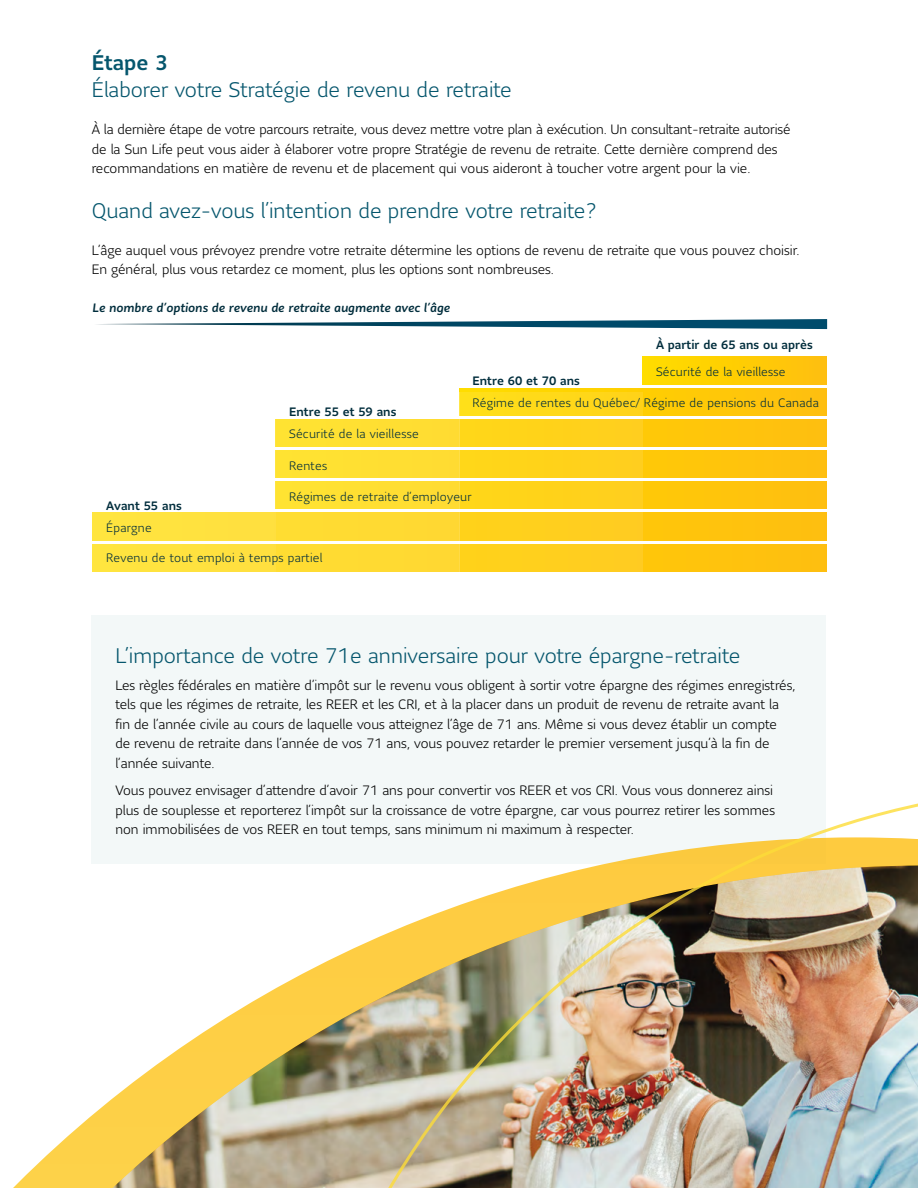
<style>
.page{position:relative;width:918px;height:1188px;background:#fff}
.page>*{position:absolute;margin:0;border:0;box-sizing:border-box;transform-origin:0 0}
.H2_-_Subhead{font:300 21px/27px "Sun Life Sans";color:#05566d}
.P_-_Body{font:300 13.5px/19.5px "Sun Life Sans";color:#000}
.H2_-_Subhead-2{font:300 13.5px/19.5px "Sun Life Sans";letter-spacing:-.01em;color:#000}
.t1{font:300 12.15px "Sun Life Sans";letter-spacing:.02em;color:#002d3c}
.t2{font:500 12.15px "Sun Life Sans";color:#002d3c}
.t3{font:italic 500 12.15px "Sun Life Sans";color:#002d3c}
.s1{font-weight:500}
</style>
<div class="page">
<div style="left:91px;top:615px;width:735px;height:249px;background:#f3f8f8"></div>
<svg style="left:13px;top:1098px;width:100px;height:90px"></svg>
<img style="left:113px;top:987px;width:165px;height:201px">
<img style="left:278px;top:803px;width:640px;height:385px">
<div style="left:93px;top:513px;width:733px;height:27px;background:#ffc20d"></div>
<div style="left:93px;top:544px;width:733px;height:27px;background:#ffc20d"></div>
<svg style="left:97px;top:319px;width:730px;height:10px"></svg>
<div style="left:276px;top:419px;width:550px;height:28px;background:#ffc40c"></div>
<div style="left:276px;top:450px;width:550px;height:28px;background:#ffc40c"></div>
<div style="left:276px;top:482px;width:550px;height:27px;background:#ffc40c"></div>
<div style="left:459px;top:388px;width:367px;height:27px;background:linear-gradient(to right,#ffdf0b,#ffbe0a)"></div>
<div style="left:643px;top:357px;width:183px;height:27px;background:linear-gradient(to right,#fd0,#ffbf0d)"></div>
<svg style="left:459px;top:393px;width:184px;height:179px;fill:#ffd21c"></svg>
<svg style="left:276px;top:419px;width:183px;height:153px;background:#ffdf42"></svg>
<svg style="left:93px;top:419px;width:183px;height:153px"></svg>
<h2 class="H2_-_Subhead" style="left:92px;top:49px;width:422px"><span class="s1">Étape 3<br></span>Élaborer votre Stratégie de revenu de retraite</h2>
<h2 class="H2_-_Subhead-2" style="left:92px;top:119px;width:700px">À la dernière étape de votre parcours retraite, vous devez mettre votre plan à exécution. Un consultant‑retraite autorisé de la Sun Life peut vous aider à élaborer votre propre Stratégie de revenu de retraite. Cette dernière comprend des recommandations en matière de revenu et de placement qui vous aideront à toucher votre argent pour la vie.</h2>
<h2 class="H2_-_Subhead" style="left:92px;top:196px;width:507px">Quand avez-vous l’intention de prendre votre retraite?</h2>
<p class="P_-_Body" style="left:92px;top:240px;width:709px">L’âge auquel vous prévoyez prendre votre retraite détermine les options de revenu de retraite que vous pouvez choisir.<br>En général, plus vous retardez ce moment, plus les options sont nombreuses.</p>
<p class="t3" style="left:93px;top:300px;width:359px">Le nombre d’options de revenu de retraite augmente avec l’âge</p>
<p class="t2" style="left:106px;top:497px;width:77px">Avant 55 ans</p>
<p class="t2" style="left:289px;top:403px;width:109px">Entre 55 et 59 ans</p>
<p class="t2" style="left:473px;top:372px;width:109px">Entre 60 et 70 ans</p>
<p class="t2" style="left:656px;top:337px;width:158px">À partir de 65 ans ou après</p>
<p class="t1" style="left:656px;top:363px;width:131px">Sécurité de la vieillesse</p>
<p class="t1" style="left:473px;top:394px;width:348px">Régime de rentes du Québec/ Régime de pensions du Canada</p>
<p class="t1" style="left:289px;top:426px;width:131px">Sécurité de la vieillesse</p>
<p class="t1" style="left:289px;top:457px;width:40px">Rentes</p>
<p class="t1" style="left:289px;top:489px;width:184px">Régimes de retraite d’employeur</p>
<p class="t1" style="left:106px;top:519px;width:47px">Épargne</p>
<p class="t1" style="left:106px;top:550px;width:218px">Revenu de tout emploi à temps partiel</p>
<h2 class="H2_-_Subhead" style="left:115px;top:642px;width:626px">L’importance de votre 71e anniversaire pour votre épargne‑retraite</h2>
<p class="P_-_Body" style="left:115px;top:675px;width:682px">Les règles fédérales en matière d’impôt sur le revenu vous obligent à sortir votre épargne des régimes enregistrés, tels que les régimes de retraite, les REER et les CRI, et à la placer dans un produit de revenu de retraite avant la fin de l’année civile au cours de laquelle vous atteignez l’âge de 71 ans. Même si vous devez établir un compte<br>de revenu de retraite dans l’année de vos 71 ans, vous pouvez retarder le premier versement jusqu’à la fin de l’année suivante.</p>
<p class="P_-_Body" style="left:115px;top:780px;width:661px">Vous pouvez envisager d’attendre d’avoir 71 ans pour convertir vos REER et vos CRI. Vous vous donnerez ainsi plus de souplesse et reporterez l’impôt sur la croissance de votre épargne, car vous pourrez retirer les sommes non immobilisées de vos REER en tout temps, sans minimum ni maximum à respecter.</p>
</div>
